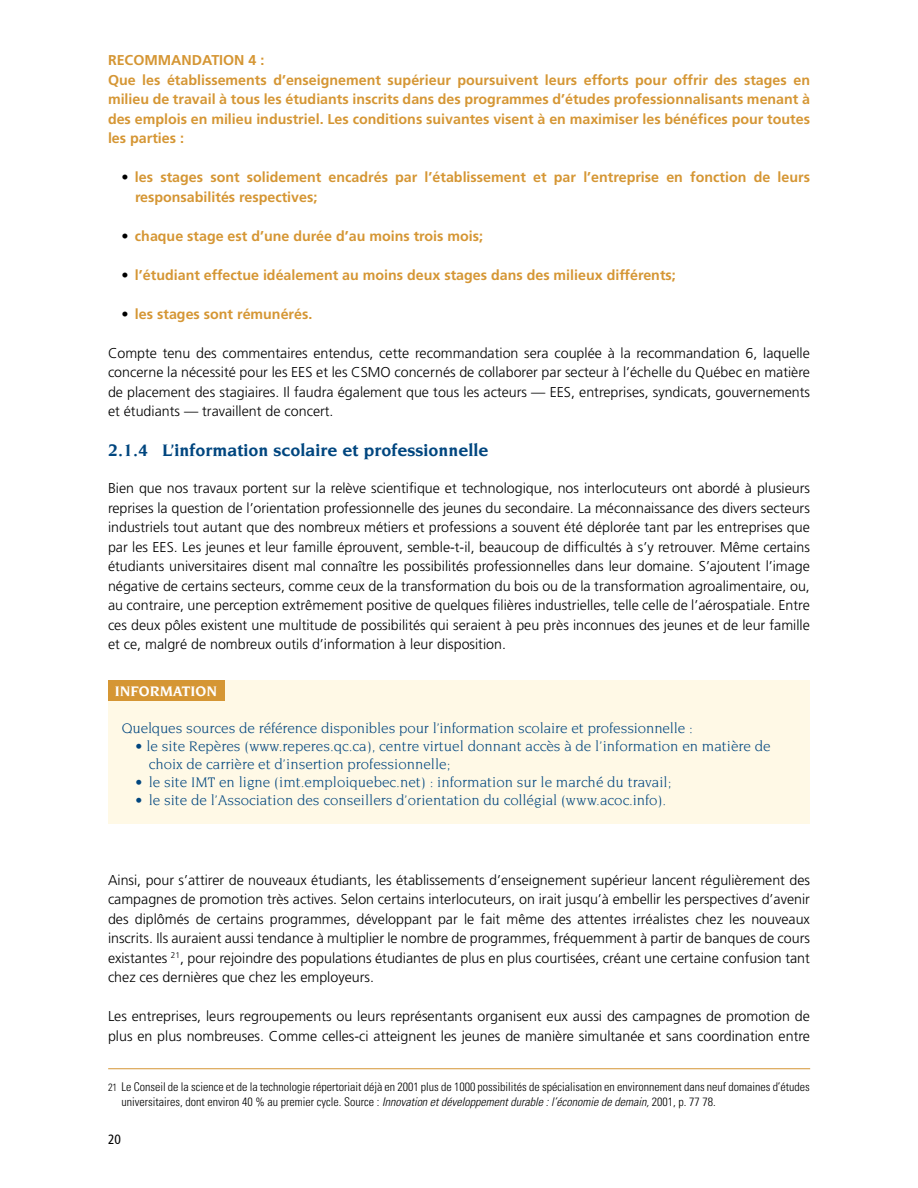
<style>
.page{position:relative;width:918px;height:1188px;background:#fff}
.page>*{position:absolute;margin:0;border:0;box-sizing:border-box;transform-origin:0 0}
.t1{font:700 18px "Novarese";color:#00467f}
.t2{font:15px/18px "Novarese";color:#00467f}
.t3{font:700 15px "Novarese";color:#fff}
.t4{font:300 14.25px/19.5px "Frutiger";color:#000;text-align:justify}
.t5{font:700 14.25px/19.5px "Frutiger";color:#d59634}
.t6{font:condensed 13.5px "Frutiger";color:#000}
.t7{font:300 condensed 12px/14.4px "Univers";color:#000}
.s1{color:#000}
.s2{font-size:10.5px}
.s3{font-style:italic}
</style>
<div class="page">
<div style="left:108px;top:681px;width:702px;height:143px;background:#fff9e6"></div>
<div style="left:108px;top:681px;width:117px;height:20px;background:#d59634"></div>
<hr style="left:108px;top:1068px;width:702px;height:1px;background:#d59634">
<p class="t5" style="left:108px;top:50px;width:704px">Recommandation 4 :<br>Que les établissements d’enseignement supérieur poursuivent leurs efforts pour offrir des stages en milieu de travail à tous les étudiants inscrits dans des programmes d’études professionnalisants menant à des emplois en milieu industriel. Les conditions suivantes visent à en maximiser les bénéfices pour toutes les parties :</p>
<p class="t5" style="left:135px;top:167px;width:677px;text-indent:-14px"><span class="s1">•</span> les stages sont solidement encadrés par l’établissement et par l’entreprise en fonction de leurs responsabilités respectives;</p>
<p class="t5" style="left:122px;top:226px;width:363px"><span class="s1">•</span> chaque stage est d’une durée d’au moins trois mois;</p>
<p class="t5" style="left:122px;top:265px;width:556px"><span class="s1">•</span> l’étudiant effectue idéalement au moins deux stages dans des milieux différents;</p>
<p class="t5" style="left:122px;top:304px;width:192px"><span class="s1">•</span> les stages sont rémunérés.</p>
<p class="t4" style="left:108px;top:343px;width:704px">Compte tenu des commentaires entendus, cette recommandation sera couplée à la recommandation 6, laquelle concerne la nécessité pour les EES et les CSMO concernés de collaborer par secteur à l’échelle du Québec en matière de placement des stagiaires. Il faudra également que tous les acteurs — EES, entreprises, syndicats, gouvernements et étudiants — travaillent de concert.</p>
<p class="t1" style="left:108px;top:440px;width:382px">2.1.4 L’information scolaire et professionnelle</p>
<p class="t4" style="left:108px;top:478px;width:704px">Bien que nos travaux portent sur la relève scientifique et technologique, nos interlocuteurs ont abordé à plusieurs reprises la question de l’orientation professionnelle des jeunes du secondaire. La méconnaissance des divers secteurs industriels tout autant que des nombreux métiers et professions a souvent été déplorée tant par les entreprises que par les EES. Les jeunes et leur famille éprouvent, semble-t-il, beaucoup de difficultés à s’y retrouver. Même certains étudiants universitaires disent mal connaître les possibilités professionnelles dans leur domaine. S’ajoutent l’image négative de certains secteurs, comme ceux de la transformation du bois ou de la transformation agroalimentaire, ou, au contraire, une perception extrêmement positive de quelques filières industrielles, telle celle de l’aérospatiale. Entre ces deux pôles existent une multitude de possibilités qui seraient à peu près inconnues des jeunes et de leur famille et ce, malgré de nombreux outils d’information à leur disposition.</p>
<p class="t3" style="left:115px;top:683px;width:11px">INFORMA</p>
<p class="t3" style="left:181px;top:683px;width:19px">TION</p>
<p class="t2" style="left:122px;top:719px;width:573px">Quelques sources de référence disponibles pour l’information scolaire et professionnelle :</p>
<p class="t2" style="left:149px;top:737px;width:624px;text-indent:-14px">• le site Repères (www.reperes.qc.ca), centre virtuel donnant accès à de l’information en matière de choix de carrière et d’insertion professionnelle;</p>
<p class="t2" style="left:135px;top:773px;width:538px">• le site IMT en ligne (imt.emploiquebec.net) : information sur le marché du travail;</p>
<p class="t2" style="left:135px;top:791px;width:533px">• le site de l’Association des conseillers d’orientation du collégial (www.acoc.info).</p>
<p class="t4" style="left:108px;top:870px;width:704px">Ainsi, pour s’attirer de nouveaux étudiants, les établissements d’enseignement supérieur lancent régulièrement des campagnes de promotion très actives. Selon certains interlocuteurs, on irait jusqu’à embellir les perspectives d’avenir des diplômés de certains programmes, développant par le fait même des attentes irréalistes chez les nouveaux inscrits. Ils auraient aussi tendance à multiplier le nombre de programmes, fréquemment à partir de banques de cours existantes <sup>21</sup>, pour rejoindre des populations étudiantes de plus en plus courtisées, créant une certaine confusion tant chez ces dernières que chez les employeurs.</p>
<p class="t4" style="left:108px;top:1006px;width:704px">Les entreprises, leurs regroupements ou leurs représentants organisent eux aussi des campagnes de promotion de plus en plus nombreuses. Comme celles-ci atteignent les jeunes de manière simultanée et sans coordination entre</p>
<p class="t7" style="left:122px;top:1080px;width:690px;text-indent:-14px"><span class="s2">21</span> Le Conseil de la science et de la technologie répertoriait déjà en 2001 plus de 1000 possibilités de spécialisation en environnement dans neuf domaines d’études universitaires, dont environ 40 % au premier cycle. Source : <span class="s3">Innovation et développement durable : l’économie de demain,</span> 2001, p. 77‐78.</p>
<p class="t6" style="left:108px;top:1132px;width:14px">20</p>
</div>
